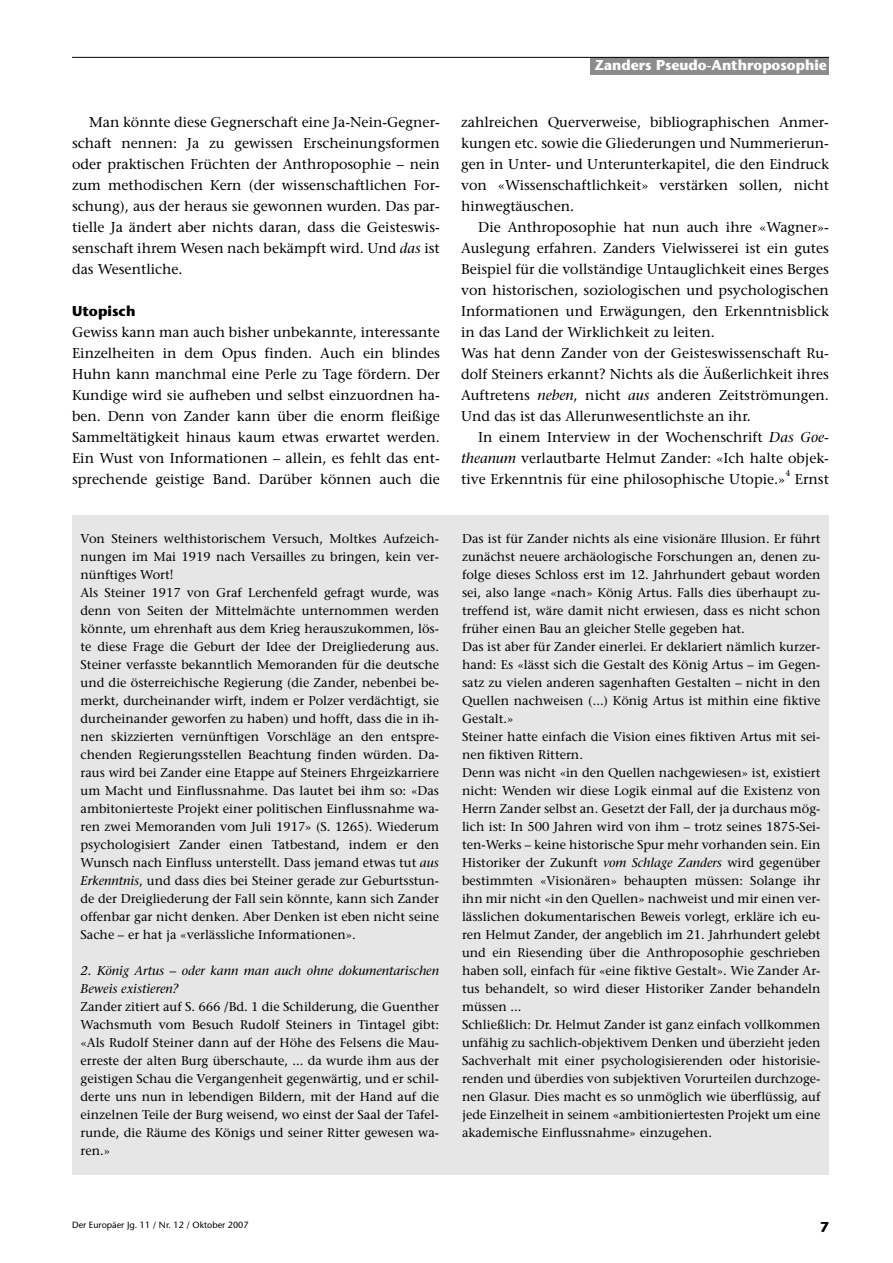
<style>
.page{position:relative;width:893px;height:1263px;background:#fff}
.page>*{position:absolute;margin:0;border:0;box-sizing:border-box;transform-origin:0 0}
.t1{font:14.25px/21px "Stone Serif";color:#000;text-align:justify}
.t2{font:700 14.25px "Stone Sans";color:#fff}
.t3{font:700 14.25px "Stone Sans";color:#000}
.t4{font:12.75px/18px "Stone Serif";color:#000}
.t5{font:italic 12.75px/18px "Stone Serif";color:#000}
.t6{font:9px "Stone Sans";color:#000}
.t7{font:8.55px "Stone Serif";color:#000}
.s1{font-style:italic}
</style>
<div class="page">
<div style="left:591px;top:57px;width:238px;height:17px;background:#8c8c8c"></div>
<hr style="left:72px;top:57px;width:757px;height:1px;background:#000">
<div style="left:72px;top:516px;width:757px;height:659px;background:#e6e6e6"></div>
<p class="t1" style="left:72px;top:113px;width:369px;text-indent:17px">Man könnte diese Gegnerschaft eine Ja-Nein-Gegner&shy;schaft nennen: Ja zu gewissen Erscheinungsformen oder praktischen Früchten der Anthroposophie – nein zum methodischen Kern (der wissenschaftlichen For&shy;schung), aus der heraus sie gewonnen wurden. Das par&shy;tielle Ja ändert aber nichts daran, dass die Geisteswis&shy;senschaft ihrem Wesen nach bekämpft wird. Und <span class="s1">das</span> ist das Wesentliche.</p>
<p class="t3" style="left:72px;top:305px;width:65px">Utopisch</p>
<p class="t1" style="left:72px;top:323px;width:369px">Gewiss kann man auch bisher unbekannte, interessante Einzelheiten in dem Opus finden. Auch ein blindes Huhn kann manchmal eine Perle zu Tage fördern. Der Kundige wird sie aufheben und selbst einzuordnen ha&shy;ben. Denn von Zander kann über die enorm fleißige Sammeltätigkeit hinaus kaum etwas erwartet werden.<br>Ein Wust von Informationen – allein, es fehlt das ent&shy;sprechende geistige Band. Darüber können auch die</p>
<p class="t4" style="left:81px;top:531px;width:360px">Von Steiners welthistorischem Versuch, Moltkes Aufzeich&shy;nungen im Mai 1919 nach Versailles zu bringen, kein ver&shy;nünftiges Wort!<br>Als Steiner 1917 von Graf Lerchenfeld gefragt wurde, was denn von Seiten der Mittelmächte unternommen werden könnte, um ehrenhaft aus dem Krieg herauszukommen, lös&shy;te diese Frage die Geburt der Idee der Dreigliederung aus.<br>Steiner verfasste bekanntlich Memoranden für die deutsche und die österreichische Regierung (die Zander, nebenbei be&shy;merkt, durcheinander wirft, indem er Polzer verdächtigt, sie durcheinander geworfen zu haben) und hofft, dass die in ih&shy;nen skizzierten vernünftigen Vorschläge an den entspre&shy;chenden Regierungsstellen Beachtung finden würden. Da&shy;raus wird bei Zander eine Etappe auf Steiners Ehrgeizkarriere um Macht und Einflussnahme. Das lautet bei ihm so: «Das ambitonierteste Projekt einer politischen Einflussnahme wa&shy;ren zwei Memoranden vom Juli 1917» (S. 1265). Wiederum psychologisiert Zander einen Tatbestand, indem er den Wunsch nach Einfluss unterstellt. Dass jemand etwas tut <span class="s1">aus Erkenntnis</span>, und dass dies bei Steiner gerade zur Geburtsstun&shy;de der Dreigliederung der Fall sein könnte, kann sich Zander offenbar gar nicht denken. Aber Denken ist eben nicht seine Sache – er hat ja «verlässliche Informationen».</p>
<p class="t5" style="left:81px;top:963px;width:360px">2. König Artus – oder kann man auch ohne dokumentarischen<br>Beweis existieren?</p>
<p class="t4" style="left:81px;top:999px;width:360px;text-align:justify">Zander zitiert auf S. 666 /Bd. 1 die Schilderung, die Guenther Wachsmuth vom Besuch Rudolf Steiners in Tintagel gibt: «Als Rudolf Steiner dann auf der Höhe des Felsens die Mau&shy;erreste der alten Burg überschaute, ... da wurde ihm aus der geistigen Schau die Vergangenheit gegenwärtig, und er schil&shy;derte uns nun in lebendigen Bildern, mit der Hand auf die einzelnen Teile der Burg weisend, wo einst der Saal der Tafel&shy;runde, die Räume des Königs und seiner Ritter gewesen wa&shy;ren.»</p>
<p class="t2" style="left:594px;top:60px;width:234px">Zanders Pseudo-Anthroposophie</p>
<p class="t1" style="left:461px;top:113px;width:369px">zahlreichen Querverweise, bibliographischen Anmer&shy;kungen etc. sowie die Gliederungen und Nummerierun&shy;gen in Unter- und Unterunterkapitel, die den Eindruck von «Wissenschaftlichkeit» verstärken sollen, nicht hinwegtäuschen.</p>
<p class="t1" style="left:461px;top:218px;width:369px;text-align:left;text-indent:17px">Die Anthroposophie hat nun auch ihre «Wagner»- Auslegung erfahren. Zanders Vielwisserei ist ein gutes Beispiel für die vollständige Untauglichkeit eines Berges von historischen, soziologischen und psychologischen Informationen und Erwägungen, den Erkenntnisblick in das Land der Wirklichkeit zu leiten.<br>Was hat denn Zander von der Geisteswissenschaft Ru&shy;dolf Steiners erkannt? Nichts als die Äußerlichkeit ihres Auftretens <span class="s1">neben</span>, nicht <span class="s1">aus</span> anderen Zeitströmungen.<br>Und das ist das Allerunwesentlichste an ihr.</p>
<p class="t1" style="left:461px;top:428px;width:369px;text-indent:17px">In einem Interview in der Wochenschrift <span class="s1">Das Goe&shy;theanum</span> verlautbarte Helmut Zander: «Ich halte objek&shy;tive Erkenntnis für eine philosophische Utopie.»</p>
<p class="t7" style="left:785px;top:470px;width:6px">4</p>
<p class="t1" style="left:795px;top:470px;width:36px">Ernst</p>
<p class="t4" style="left:462px;top:531px;width:360px">Das ist für Zander nichts als eine visionäre Illusion. Er führt zunächst neuere archäologische Forschungen an, denen zu&shy;folge dieses Schloss erst im 12. Jahrhundert gebaut worden sei, also lange «nach» König Artus. Falls dies überhaupt zu&shy;treffend ist, wäre damit nicht erwiesen, dass es nicht schon früher einen Bau an gleicher Stelle gegeben hat.<br>Das ist aber für Zander einerlei. Er deklariert nämlich kurzer&shy;hand: Es «lässt sich die Gestalt des König Artus – im Gegen&shy;satz zu vielen anderen sagenhaften Gestalten – nicht in den Quellen nachweisen (...) König Artus ist mithin eine fiktive Gestalt.»<br>Steiner hatte einfach die Vision eines fiktiven Artus mit sei&shy;nen fiktiven Rittern.<br>Denn was nicht «in den Quellen nachgewiesen» ist, existiert nicht: Wenden wir diese Logik einmal auf die Existenz von Herrn Zander selbst an. Gesetzt der Fall, der ja durchaus mög&shy;lich ist: In 500 Jahren wird von ihm – trotz seines 1875-Sei&shy;ten-Werks – keine historische Spur mehr vorhanden sein. Ein Historiker der Zukunft <span class="s1">vom Schlage Zanders</span> wird gegenüber bestimmten «Visionären» behaupten müssen: Solange ihr ihn mir nicht «in den Quellen» nachweist und mir einen ver&shy;lässlichen dokumentarischen Beweis vorlegt, erkläre ich eu&shy;ren Helmut Zander, der angeblich im 21. Jahrhundert gelebt und ein Riesending über die Anthroposophie geschrieben haben soll, einfach für «eine fiktive Gestalt». Wie Zander Ar&shy;tus behandelt, so wird dieser Historiker Zander behandeln müssen ...<br>Schließlich: Dr. Helmut Zander ist ganz einfach vollkommen unfähig zu sachlich-objektivem Denken und überzieht jeden Sachverhalt mit einer psychologisierenden oder historisie&shy;renden und überdies von subjektiven Vorurteilen durchzoge&shy;nen Glasur. Dies macht es so unmöglich wie überflüssig, auf jede Einzelheit in seinem «ambitioniertesten Projekt um eine akademische Einflussnahme» einzugehen.</p>
<p class="t6" style="left:72px;top:1222px;width:178px">Der Europäer Jg. 11 / Nr. 12 / Oktober 2007</p>
<p class="t3" style="left:820px;top:1222px;width:10px">7</p>
</div>
